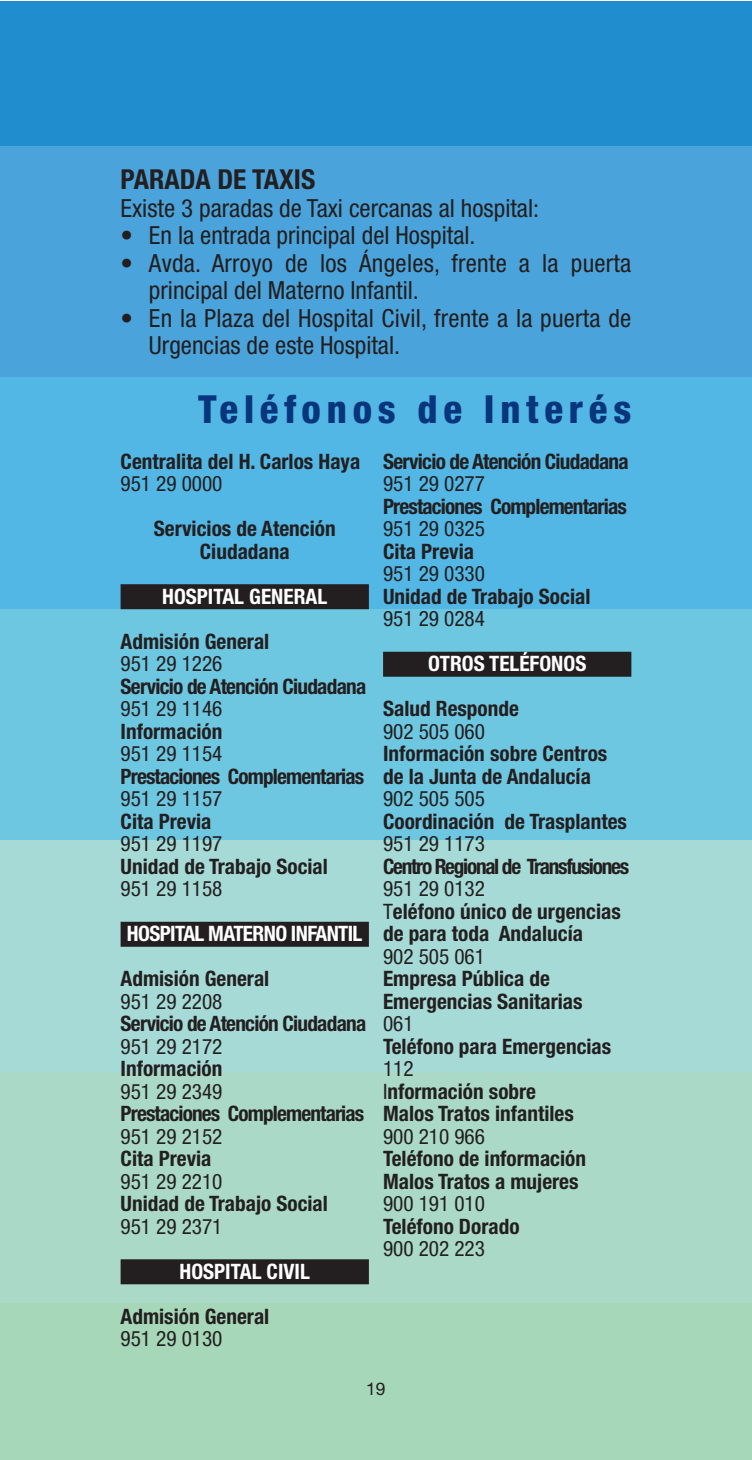
<style>
.page{position:relative;width:752px;height:1460px;background:#fff}
.page>*{position:absolute;margin:0;border:0;box-sizing:border-box;transform-origin:0 0}
.t1{font:800 condensed 38.75px "Helvetica Neue";letter-spacing:.15em;color:#08357c}
.t2{font:700 condensed 27.5px "Helvetica Neue";color:#231f20}
.t3{font:condensed 25px/27.5px "Helvetica Neue";color:#231f20}
.t4{font:700 condensed 21.25px/22.5px "Helvetica Neue";color:#231f20}
.t5{font:condensed 21.25px "Helvetica Neue";color:#231f20}
.t6{font:700 condensed 21.25px "Helvetica Neue";letter-spacing:-.035em;color:#231f20}
.t7{font:700 condensed 21.25px "Helvetica Neue";letter-spacing:-.04em;color:#231f20}
.t8{font:700 condensed 21.25px "Helvetica Neue";color:#fff}
.t9{font:700 condensed 21.25px "Helvetica Neue";letter-spacing:-.06em;color:#231f20}
.t10{font:700 condensed 21.25px "Helvetica Neue";letter-spacing:-.03em;color:#fff}
.t11{font:17.5px "Helvetica Neue";color:#231f20}
.s1{font-weight:400}
</style>
<div class="page">
<div style="left:21px;top:1303px;width:730px;height:157px;background:#a7d7b9"></div>
<div style="left:21px;top:1071px;width:730px;height:232px;background:#aadac7"></div>
<div style="left:21px;top:840px;width:730px;height:231px;background:#a6dad6"></div>
<div style="left:21px;top:608px;width:730px;height:232px;background:#6ec7e1"></div>
<div style="left:21px;top:377px;width:730px;height:231px;background:#52b7e4"></div>
<div style="left:21px;top:146px;width:730px;height:231px;background:#4aa4db"></div>
<div style="left:21px;top:1px;width:730px;height:145px;background:#208ece"></div>
<div style="left:0;top:1303px;width:21px;height:157px;background:#a7d7b9"></div>
<div style="left:0;top:1071px;width:21px;height:232px;background:#aadac7"></div>
<div style="left:0;top:840px;width:21px;height:231px;background:#a6dad6"></div>
<div style="left:0;top:608px;width:21px;height:232px;background:#6ec7e1"></div>
<div style="left:0;top:377px;width:21px;height:231px;background:#52b7e4"></div>
<div style="left:0;top:146px;width:21px;height:231px;background:#4aa4db"></div>
<div style="left:0;top:1px;width:21px;height:145px;background:#208ece"></div>
<div style="left:120px;top:584px;width:249px;height:25px;background:#231f20"></div>
<div style="left:120px;top:922px;width:249px;height:25px;background:#231f20"></div>
<div style="left:120px;top:1259px;width:249px;height:25px;background:#231f20"></div>
<div style="left:383px;top:652px;width:248px;height:25px;background:#231f20"></div>
<p class="t2" style="left:120px;top:170px;width:196px">PARADA DE TAXIS</p>
<p class="t3" style="left:120px;top:196px;width:420px">Existe 3 paradas de Taxi cercanas al hospital:</p>
<p class="t3" style="left:120px;top:224px;width:356px">• En la entrada principal del Hospital.</p>
<p class="t3" style="left:149px;top:251px;width:483px;text-indent:-28px">• Avda. Arroyo de los Ángeles, frente a la puerta principal del Materno Infantil.</p>
<p class="t3" style="left:149px;top:306px;width:483px;text-indent:-28px">• En la Plaza del Hospital Civil, frente a la puerta de<br>Urgencias de este Hospital.</p>
<h1 class="t1" style="left:198px;top:395px;width:434px">Teléfonos de Interés</h1>
<p class="t4" style="left:120px;top:452px;width:241px">Centralita del H. Carlos Haya</p>
<p class="t5" style="left:120px;top:476px;width:103px">951 29 0000</p>
<p class="t4" style="left:154px;top:519px;width:183px;text-align:center">Servicios de Atención<br>Ciudadana</p>
<p class="t8" style="left:162px;top:588px;width:166px">HOSPITAL GENERAL</p>
<p class="t4" style="left:120px;top:632px;width:150px">Admisión General</p>
<p class="t5" style="left:120px;top:656px;width:103px">951 29 1226</p>
<p class="t6" style="left:120px;top:678px;width:247px">Servicio de Atención Ciudadana</p>
<p class="t5" style="left:120px;top:701px;width:103px">951 29 1146</p>
<p class="t4" style="left:120px;top:722px;width:103px">Información</p>
<p class="t5" style="left:120px;top:746px;width:103px">951 29 1154</p>
<p class="t7" style="left:120px;top:768px;width:245px">Prestaciones Complementarias</p>
<p class="t5" style="left:120px;top:791px;width:103px">951 29 1157</p>
<p class="t4" style="left:120px;top:812px;width:92px">Cita Previa</p>
<p class="t5" style="left:120px;top:836px;width:103px">951 29 1197</p>
<p class="t4" style="left:120px;top:857px;width:209px">Unidad de Trabajo Social</p>
<p class="t5" style="left:120px;top:881px;width:103px">951 29 1158</p>
<p class="t10" style="left:127px;top:926px;width:237px">HOSPITAL MATERNO INFANTIL</p>
<p class="t4" style="left:120px;top:969px;width:150px">Admisión General</p>
<p class="t5" style="left:120px;top:993px;width:103px">951 29 2208</p>
<p class="t6" style="left:120px;top:1016px;width:247px">Servicio de Atención Ciudadana</p>
<p class="t5" style="left:120px;top:1038px;width:103px">951 29 2172</p>
<p class="t4" style="left:120px;top:1059px;width:103px">Información</p>
<p class="t5" style="left:120px;top:1083px;width:103px">951 29 2349</p>
<p class="t7" style="left:120px;top:1106px;width:245px">Prestaciones Complementarias</p>
<p class="t5" style="left:120px;top:1128px;width:103px">951 29 2152</p>
<p class="t4" style="left:120px;top:1149px;width:92px">Cita Previa</p>
<p class="t5" style="left:120px;top:1173px;width:103px">951 29 2210</p>
<p class="t4" style="left:120px;top:1194px;width:209px">Unidad de Trabajo Social</p>
<p class="t5" style="left:120px;top:1218px;width:103px">951 29 2371</p>
<p class="t8" style="left:179px;top:1263px;width:132px">HOSPITAL CIVIL</p>
<p class="t4" style="left:120px;top:1307px;width:150px">Admisión General</p>
<p class="t5" style="left:120px;top:1331px;width:103px">951 29 0130</p>
<p class="t6" style="left:383px;top:453px;width:247px">Servicio de Atención Ciudadana</p>
<p class="t5" style="left:383px;top:476px;width:103px">951 29 0277</p>
<p class="t7" style="left:383px;top:498px;width:245px">Prestaciones Complementarias</p>
<p class="t5" style="left:383px;top:521px;width:103px">951 29 0325</p>
<p class="t4" style="left:383px;top:542px;width:92px">Cita Previa</p>
<p class="t5" style="left:383px;top:566px;width:103px">951 29 0330</p>
<p class="t4" style="left:383px;top:587px;width:209px">Unidad de Trabajo Social</p>
<p class="t5" style="left:383px;top:611px;width:103px">951 29 0284</p>
<p class="t8" style="left:428px;top:656px;width:160px">OTROS TELÉFONOS</p>
<p class="t4" style="left:383px;top:699px;width:137px">Salud Responde</p>
<p class="t5" style="left:383px;top:723px;width:103px">902 505 060</p>
<p class="t4" style="left:383px;top:744px;width:226px">Información sobre Centros de la Junta de Andalucía</p>
<p class="t5" style="left:383px;top:791px;width:103px">902 505 505</p>
<p class="t4" style="left:383px;top:812px;width:245px">Coordinación de Trasplantes</p>
<p class="t5" style="left:383px;top:836px;width:103px">951 29 1173</p>
<p class="t9" style="left:383px;top:858px;width:247px">Centro Regional de Transfusiones</p>
<p class="t4" style="left:383px;top:879px;width:239px"><span class="s1">951 29 0132<br>T</span>eléfono único de urgencias de para toda Andalucía</p>
<p class="t5" style="left:383px;top:948px;width:103px">902 505 061</p>
<p class="t4" style="left:383px;top:969px;width:201px">Empresa Pública de<br>Emergencias Sanitarias</p>
<p class="t5" style="left:383px;top:1016px;width:32px">061</p>
<p class="t4" style="left:383px;top:1037px;width:229px">Teléfono para Emergencias</p>
<p class="t4" style="left:383px;top:1059px;width:192px"><span class="s1">112<br>I</span>nformación sobre<br>Malos Tratos infantiles</p>
<p class="t5" style="left:383px;top:1128px;width:103px">900 210 966</p>
<p class="t4" style="left:383px;top:1149px;width:204px">Teléfono de información<br>Malos Tratos a mujeres</p>
<p class="t5" style="left:383px;top:1196px;width:103px">900 191 010</p>
<p class="t4" style="left:383px;top:1217px;width:138px">Teléfono Dorado</p>
<p class="t5" style="left:383px;top:1241px;width:103px">900 202 223</p>
<p class="t11" style="left:366px;top:1382px;width:21px">19</p>
</div>
